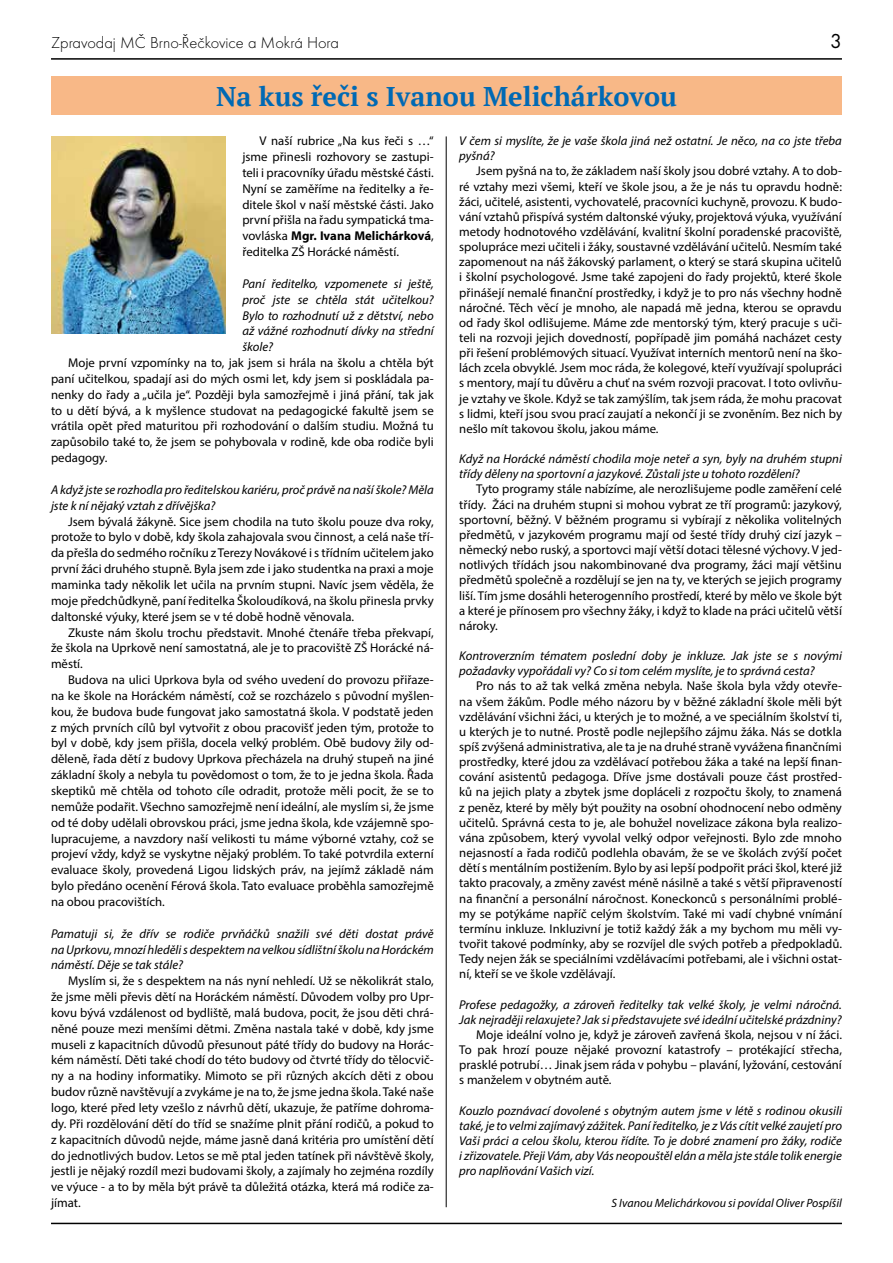
<style>
.page{position:relative;width:893px;height:1263px;background:#fff}
.page>*{position:absolute;margin:0;border:0;box-sizing:border-box;transform-origin:0 0}
.t1{font:700 27px "PT Serif";color:#0069b4}
.t2{font:21px "Futura TOT";color:#000}
.t3{font:16.5px "Futura TOT Ligh";color:#000}
.t4{font:12.75px/15.9px "Myriad Pro";color:#000;text-align:justify}
.t5{font:italic 12.75px/15.1px "Myriad Pro";color:#000}
.t6{font:italic 12px "Myriad Pro";color:#000}
.s1{font-weight:700}
</style>
<div class="page">
<hr style="left:51px;top:58px;width:791px;height:2px;background:#000">
<hr style="left:51px;top:1223px;width:791px;height:1px;background:#000">
<div style="left:51px;top:76px;width:791px;height:38px;background:#f8b887"></div>
<hr style="left:446px;top:136px;width:1px;height:1071px;background:#000">
<img style="left:51px;top:136px;width:174px;height:197px">
<p class="t3" style="left:51px;top:33px;width:289px">Zpravodaj MČ Brno-Řečkovice a Mokrá Hora</p>
<h2 class="t2" style="left:830px;top:28px;width:13px">3</h2>
<h1 class="t1" style="left:216px;top:78px;width:462px">Na kus řeči s Ivanou Melichárkovou</h1>
<p class="t4" style="left:242px;top:133px;width:193px;text-indent:17px">V naší rubrice „Na kus řeči s …“ jsme přinesli rozhovory se zastupi&shy;teli i pracovníky úřadu městské části.<br>Nyní se zaměříme na ředitelky a ře&shy;ditele škol v naší městské části. Jako první přišla na řadu sympatická tma&shy;vovláska <span class="s1">Mgr. Ivana Melichárková</span>, ředitelka ZŠ Horácké náměstí.</p>
<p class="t5" style="left:242px;top:275px;width:193px;line-height:15.9px;text-align:justify">Paní ředitelko, vzpomenete si ještě, proč jste se chtěla stát učitelkou?<br>Bylo to rozhodnutí už z dětství, nebo až vážné rozhodnutí dívky na střední škole?</p>
<p class="t4" style="left:51px;top:355px;width:384px;text-indent:17px">Moje první vzpomínky na to, jak jsem si hrála na školu a chtěla být paní učitelkou, spadají asi do mých osmi let, kdy jsem si poskládala pa&shy;nenky do řady a „učila je“. Později byla samozřejmě i jiná přání, tak jak to u dětí bývá, a k myšlence studovat na pedagogické fakultě jsem se vrátila opět před maturitou při rozhodování o dalším studiu. Možná tu zapůsobilo také to, že jsem se pohybovala v rodině, kde oba rodiče byli pedagogy.</p>
<p class="t5" style="left:51px;top:481px;width:384px;line-height:15.9px">A když jste se rozhodla pro ředitelskou kariéru, proč právě na naší škole? Měla jste k ní nějaký vztah z dřívějška?</p>
<p class="t4" style="left:51px;top:513px;width:384px;text-indent:17px">Jsem bývalá žákyně. Sice jsem chodila na tuto školu pouze dva roky, protože to bylo v době, kdy škola zahajovala svou činnost, a celá naše tří&shy;da přešla do sedmého ročníku z Terezy Novákové i s třídním učitelem jako první žáci druhého stupně. Byla jsem zde i jako studentka na praxi a moje maminka tady několik let učila na prvním stupni. Navíc jsem věděla, že moje předchůdkyně, paní ředitelka Školoudíková, na školu přinesla prvky daltonské výuky, které jsem se v té době hodně věnovala.</p>
<p class="t4" style="left:51px;top:624px;width:384px;text-indent:17px">Zkuste nám školu trochu představit. Mnohé čtenáře třeba překvapí, že škola na Uprkově není samostatná, ale je to pracoviště ZŠ Horácké ná&shy;městí.</p>
<p class="t4" style="left:51px;top:672px;width:384px;text-indent:17px">Budova na ulici Uprkova byla od svého uvedení do provozu přiřaze&shy;na ke škole na Horáckém náměstí, což se rozcházelo s původní myšlen&shy;kou, že budova bude fungovat jako samostatná škola. V podstatě jeden z mých prvních cílů byl vytvořit z obou pracovišť jeden tým, protože to byl v době, kdy jsem přišla, docela velký problém. Obě budovy žily od&shy;děleně, řada dětí z budovy Uprkova přecházela na druhý stupeň na jiné základní školy a nebyla tu povědomost o tom, že to je jedna škola. Řada skeptiků mě chtěla od tohoto cíle odradit, protože měli pocit, že se to nemůže podařit. Všechno samozřejmě není ideální, ale myslím si, že jsme od té doby udělali obrovskou práci, jsme jedna škola, kde vzájemně spo&shy;lupracujeme, a navzdory naší velikosti tu máme výborné vztahy, což se projeví vždy, když se vyskytne nějaký problém. To také potvrdila externí evaluace školy, provedená Ligou lidských práv, na jejímž základě nám bylo předáno ocenění Férová škola. Tato evaluace proběhla samozřejmě na obou pracovištích.</p>
<p class="t5" style="left:51px;top:925px;width:384px;line-height:15.9px;text-align:justify">Pamatuji si, že dřív se rodiče prvňáčků snažili své děti dostat právě na Uprkovu, mnozí hleděli s despektem na velkou sídlištní školu na Horáckém náměstí. Děje se tak stále?</p>
<p class="t4" style="left:51px;top:973px;width:384px;text-indent:17px">Myslím si, že s despektem na nás nyní nehledí. Už se několikrát stalo, že jsme měli převis dětí na Horáckém náměstí. Důvodem volby pro Upr&shy;kovu bývá vzdálenost od bydliště, malá budova, pocit, že jsou děti chrá&shy;něné pouze mezi menšími dětmi. Změna nastala také v době, kdy jsme museli z kapacitních důvodů přesunout páté třídy do budovy na Horác&shy;kém náměstí. Děti také chodí do této budovy od čtvrté třídy do tělocvič&shy;ny a na hodiny informatiky. Mimoto se při různých akcích děti z obou budov různě navštěvují a zvykáme je na to, že jsme jedna škola. Také naše logo, které před lety vzešlo z návrhů dětí, ukazuje, že patříme dohroma&shy;dy. Při rozdělování dětí do tříd se snažíme plnit přání rodičů, a pokud to z kapacitních důvodů nejde, máme jasně daná kritéria pro umístění dětí do jednotlivých budov. Letos se mě ptal jeden tatínek při návštěvě školy, jestli je nějaký rozdíl mezi budovami školy, a zajímaly ho zejména rozdíly ve výuce - a to by měla být právě ta důležitá otázka, která má rodiče za&shy;jímat.</p>
<p class="t5" style="left:459px;top:133px;width:384px">V čem si myslíte, že je vaše škola jiná než ostatní. Je něco, na co jste třeba pyšná?</p>
<p class="t4" style="left:459px;top:163px;width:384px;line-height:15.1px;text-indent:17px">Jsem pyšná na to, že základem naší školy jsou dobré vztahy. A to dob&shy;ré vztahy mezi všemi, kteří ve škole jsou, a že je nás tu opravdu hodně: žáci, učitelé, asistenti, vychovatelé, pracovníci kuchyně, provozu. K budo&shy;vání vztahů přispívá systém daltonské výuky, projektová výuka, využívání metody hodnotového vzdělávání, kvalitní školní poradenské pracoviště, spolupráce mezi učiteli i žáky, soustavné vzdělávání učitelů. Nesmím také zapomenout na náš žákovský parlament, o který se stará skupina učitelů i školní psychologové. Jsme také zapojeni do řady projektů, které škole přinášejí nemalé finanční prostředky, i když je to pro nás všechny hodně náročné. Těch věcí je mnoho, ale napadá mě jedna, kterou se opravdu od řady škol odlišujeme. Máme zde mentorský tým, který pracuje s uči&shy;teli na rozvoji jejich dovedností, popřípadě jim pomáhá nacházet cesty při řešení problémových situací. Využívat interních mentorů není na ško&shy;lách zcela obvyklé. Jsem moc ráda, že kolegové, kteří využívají spolupráci s mentory, mají tu důvěru a chuť na svém rozvoji pracovat. I toto ovlivňu&shy;je vztahy ve škole. Když se tak zamýšlím, tak jsem ráda, že mohu pracovat s lidmi, kteří jsou svou prací zaujatí a nekončí ji se zvoněním. Bez nich by nešlo mít takovou školu, jakou máme.</p>
<p class="t5" style="left:459px;top:451px;width:384px">Když na Horácké náměstí chodila moje neteř a syn, byly na druhém stupni třídy děleny na sportovní a jazykové. Zůstali jste u tohoto rozdělení?</p>
<p class="t4" style="left:459px;top:481px;width:384px;line-height:15.1px;text-indent:17px">Tyto programy stále nabízíme, ale nerozlišujeme podle zaměření celé třídy. Žáci na druhém stupni si mohou vybrat ze tří programů: jazykový, sportovní, běžný. V běžném programu si vybírají z několika volitelných předmětů, v jazykovém programu mají od šesté třídy druhý cizí jazyk – německý nebo ruský, a sportovci mají větší dotaci tělesné výchovy. V jed&shy;notlivých třídách jsou nakombinované dva programy, žáci mají většinu předmětů společně a rozdělují se jen na ty, ve kterých se jejich programy liší. Tím jsme dosáhli heterogenního prostředí, které by mělo ve škole být a které je přínosem pro všechny žáky, i když to klade na práci učitelů větší nároky.</p>
<p class="t5" style="left:459px;top:648px;width:384px">Kontroverzním tématem poslední doby je inkluze. Jak jste se s novými požadavky vypořádali vy? Co si tom celém myslíte, je to správná cesta?</p>
<p class="t4" style="left:459px;top:678px;width:384px;line-height:15.1px;text-indent:17px">Pro nás to až tak velká změna nebyla. Naše škola byla vždy otevře&shy;na všem žákům. Podle mého názoru by v běžné základní škole měli být vzdělávání všichni žáci, u kterých je to možné, a ve speciálním školství ti, u kterých je to nutné. Prostě podle nejlepšího zájmu žáka. Nás se dotkla spíš zvýšená administrativa, ale ta je na druhé straně vyvážena finančními prostředky, které jdou za vzdělávací potřebou žáka a také na lepší finan&shy;cování asistentů pedagoga. Dříve jsme dostávali pouze část prostřed&shy;ků na jejich platy a zbytek jsme dopláceli z rozpočtu školy, to znamená z peněz, které by měly být použity na osobní ohodnocení nebo odměny učitelů. Správná cesta to je, ale bohužel novelizace zákona byla realizo&shy;vána způsobem, který vyvolal velký odpor veřejnosti. Bylo zde mnoho nejasností a řada rodičů podlehla obavám, že se ve školách zvýší počet dětí s mentálním postižením. Bylo by asi lepší podpořit práci škol, které již takto pracovaly, a změny zavést méně násilně a také s větší připraveností na finanční a personální náročnost. Koneckonců s personálními problé&shy;my se potýkáme napříč celým školstvím. Také mi vadí chybné vnímání termínu inkluze. Inkluzivní je totiž každý žák a my bychom mu měli vy&shy;tvořit takové podmínky, aby se rozvíjel dle svých potřeb a předpokladů.<br>Tedy nejen žák se speciálními vzdělávacími potřebami, ale i všichni ostat&shy;ní, kteří se ve škole vzdělávají.</p>
<p class="t5" style="left:459px;top:996px;width:384px">Profese pedagožky, a zároveň ředitelky tak velké školy, je velmi náročná.<br>Jak nejraději relaxujete? Jak si představujete své ideální učitelské prázdniny?</p>
<p class="t4" style="left:459px;top:1027px;width:384px;line-height:15.1px;text-indent:17px">Moje ideální volno je, když je zároveň zavřená škola, nejsou v ní žáci.<br>To pak hrozí pouze nějaké provozní katastrofy – protékající střecha, prasklé potrubí… Jinak jsem ráda v pohybu – plavání, lyžování, cestování s manželem v obytném autě.</p>
<p class="t5" style="left:459px;top:1102px;width:384px;text-align:justify">Kouzlo poznávací dovolené s obytným autem jsme v létě s rodinou okusili také, je to velmi zajímavý zážitek. Paní ředitelko, je z Vás cítit velké zaujetí pro Vaši práci a celou školu, kterou řídíte. To je dobré znamení pro žáky, rodiče i zřizovatele. Přeji Vám, aby Vás neopouštěl elán a měla jste stále tolik energie pro naplňování Vašich vizí.</p>
<p class="t6" style="left:611px;top:1196px;width:232px">S Ivanou Melichárkovou si povídal Oliver Pospíšil</p>
</div>
